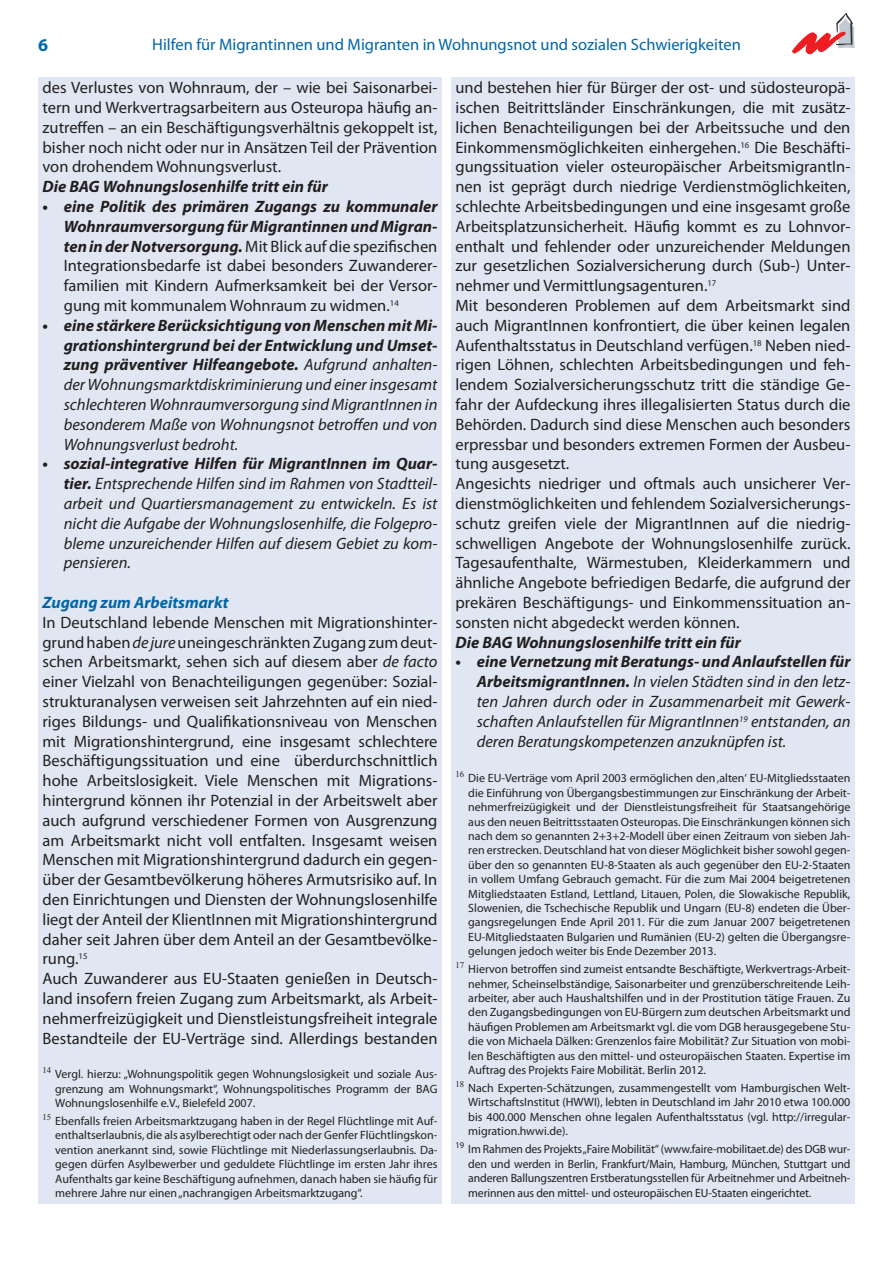
<style>
.page{position:relative;width:893px;height:1263px;background:#fff}
.page>*{position:absolute;margin:0;border:0;box-sizing:border-box;transform-origin:0 0}
.t1{font:700 18px "Myriad Pro";color:#0165a8}
.t2{font:16.5px/19.8px "Myriad Pro";color:#231f20;text-align:justify}
.t3{font:italic 16.5px/19.8px "Myriad Pro";color:#231f20;text-align:justify}
.t4{font:16.5px "Myriad Pro";color:#0165a8}
.t5{font:italic 700 16.5px "Myriad Pro";color:#231f20}
.t6{font:italic 700 16.5px "Myriad Pro";color:#0165a8}
.t7{font:12px/14.4px "Myriad Pro";color:#231f20;text-align:justify}
.s1{font-weight:700}
.s2{font-weight:700;font-style:italic}
.s3{font-weight:700;font-style:normal}
.s4{font-style:italic}
</style>
<div class="page">
<div style="left:38px;top:77px;width:404px;height:1126px;background:#e0e7f2"></div>
<div style="left:451px;top:77px;width:404px;height:1126px;background:#e0e7f2"></div>
<svg style="left:792px;top:13px;width:63px;height:41px"></svg>
<p class="t1" style="left:38px;top:35px;width:11px">6</p>
<p class="t4" style="left:152px;top:35px;width:590px">Hilfen für Migrantinnen und Migranten in Wohnungsnot und sozialen Schwierigkeiten</p>
<p class="t2" style="left:43px;top:78px;width:396px">des Verlustes von Wohnraum, der – wie bei Saisonarbei&shy;tern und Werkvertragsarbeitern aus Osteuropa häufig an&shy;zutreffen – an ein Beschäftigungsverhältnis gekoppelt ist, bisher noch nicht oder nur in Ansätzen Teil der Prävention von drohendem Wohnungsverlust.</p>
<p class="t5" style="left:43px;top:177px;width:287px">Die BAG Wohnungslosenhilfe tritt ein für</p>
<p class="t2" style="left:64px;top:197px;width:375px;text-indent:-21px"><span class="s1">•</span> <span class="s2">eine Politik des primären Zugangs zu kommunaler Wohnraumversorgung für Migrantinnen und Migran&shy;ten in der Notversorgung.</span> Mit Blick auf die spezifischen Integrationsbedarfe ist dabei besonders Zuwanderer&shy;familien mit Kindern Aufmerksamkeit bei der Versor&shy;gung mit kommunalem Wohnraum zu widmen.<sup>14</sup></p>
<p class="t3" style="left:64px;top:316px;width:375px;text-indent:-21px"><span class="s3">•</span> <span class="s1">eine stärkere Berücksichtigung von Menschen mit Mi&shy;grationshintergrund bei der Entwicklung und Umset&shy;zung präventiver Hilfeangebote.</span> Aufgrund anhalten&shy;der Wohnungsmarktdiskriminierung und einer insgesamt schlechteren Wohnraumversorgung sind MigrantInnen in besonderem Maße von Wohnungsnot betroffen und von Wohnungsverlust bedroht.</p>
<p class="t3" style="left:64px;top:454px;width:375px;text-indent:-21px"><span class="s3">•</span> <span class="s1">sozial-integrative Hilfen für MigrantInnen im Quar&shy;tier.</span> Entsprechende Hilfen sind im Rahmen von Stadtteil&shy;arbeit und Quartiersmanagement zu entwickeln. Es ist nicht die Aufgabe der Wohnungslosenhilfe, die Folgepro&shy;bleme unzureichender Hilfen auf diesem Gebiet zu kom&shy;pensieren.</p>
<p class="t6" style="left:43px;top:593px;width:188px">Zugang zum Arbeitsmarkt</p>
<p class="t2" style="left:43px;top:613px;width:396px;text-align:left">In Deutschland lebende Menschen mit Migrationshinter&shy;grund haben <span class="s4">de jure</span> uneingeschränkten Zugang zum deut&shy;schen Arbeitsmarkt, sehen sich auf diesem aber <span class="s4">de facto </span>einer Vielzahl von Benachteiligungen gegenüber: Sozial&shy;strukturanalysen verweisen seit Jahrzehnten auf ein nied&shy;riges Bildungs- und Qualifikationsniveau von Menschen mit Migrationshintergrund, eine insgesamt schlechtere Beschäftigungssituation und eine überdurchschnittlich hohe Arbeitslosigkeit. Viele Menschen mit Migrations&shy;hintergrund können ihr Potenzial in der Arbeitswelt aber auch aufgrund verschiedener Formen von Ausgrenzung am Arbeitsmarkt nicht voll entfalten. Insgesamt weisen Menschen mit Migrationshintergrund dadurch ein gegen&shy;über der Gesamtbevölkerung höheres Armutsrisiko auf. In den Einrichtungen und Diensten der Wohnungslosenhilfe liegt der Anteil der KlientInnen mit Migrationshintergrund daher seit Jahren über dem Anteil an der Gesamtbevölke&shy;rung.<sup>15<br></sup>Auch Zuwanderer aus EU-Staaten genießen in Deutsch&shy;land insofern freien Zugang zum Arbeitsmarkt, als Arbeit&shy;nehmerfreizügigkeit und Dienstleistungsfreiheit integrale Bestandteile der EU-Verträge sind. Allerdings bestanden</p>
<p class="t2" style="left:455px;top:78px;width:396px;text-align:left">und bestehen hier für Bürger der ost- und südosteuropä&shy;ischen Beitrittsländer Einschränkungen, die mit zusätz&shy;lichen Benachteiligungen bei der Arbeitssuche und den Einkommensmöglichkeiten einhergehen.<sup>16</sup> Die Beschäfti&shy;gungssituation vieler osteuropäischer ArbeitsmigrantIn&shy;nen ist geprägt durch niedrige Verdienstmöglichkeiten, schlechte Arbeitsbedingungen und eine insgesamt große Arbeitsplatzunsicherheit. Häufig kommt es zu Lohnvor&shy;enthalt und fehlender oder unzureichender Meldungen zur gesetzlichen Sozialversicherung durch (Sub-) Unter&shy;nehmer und Vermittlungsagenturen.<sup>17<br></sup>Mit besonderen Problemen auf dem Arbeitsmarkt sind auch MigrantInnen konfrontiert, die über keinen legalen Aufenthaltsstatus in Deutschland verfügen.<sup>18</sup> Neben nied&shy;rigen Löhnen, schlechten Arbeitsbedingungen und feh&shy;lendem Sozialversicherungsschutz tritt die ständige Ge&shy;fahr der Aufdeckung ihres illegalisierten Status durch die Behörden. Dadurch sind diese Menschen auch besonders erpressbar und besonders extremen Formen der Ausbeu&shy;tung ausgesetzt.<br>Angesichts niedriger und oftmals auch unsicherer Ver&shy;dienstmöglichkeiten und fehlendem Sozialversicherungs&shy;schutz greifen viele der MigrantInnen auf die niedrig&shy;schwelligen Angebote der Wohnungslosenhilfe zurück.<br>Tagesaufenthalte, Wärmestuben, Kleiderkammern und ähnliche Angebote befriedigen Bedarfe, die aufgrund der prekären Beschäftigungs- und Einkommenssituation an&shy;sonsten nicht abgedeckt werden können.</p>
<p class="t5" style="left:455px;top:633px;width:287px">Die BAG Wohnungslosenhilfe tritt ein für</p>
<p class="t3" style="left:477px;top:652px;width:375px;text-indent:-21px"><span class="s3">•</span> <span class="s1">eine Vernetzung mit Beratungs- und Anlaufstellen für ArbeitsmigrantInnen.</span> In vielen Städten sind in den letz&shy;ten Jahren durch oder in Zusammenarbeit mit Gewerk&shy;schaften Anlaufstellen für MigrantInnen<sup>19</sup> entstanden, an deren Beratungskompetenzen anzuknüpfen ist.</p>
<p class="t7" style="left:468px;top:771px;width:384px;text-indent:-13px"><sup>16</sup> Die EU-Verträge vom April 2003 ermöglichen den ‚alten‘ EU-Mitgliedsstaaten die Einführung von Übergangsbestimmungen zur Einschränkung der Arbeit&shy;nehmerfreizügigkeit und der Dienstleistungsfreiheit für Staatsangehörige aus den neuen Beitrittsstaaten Osteuropas. Die Einschränkungen können sich nach dem so genannten 2+3+2-Modell über einen Zeitraum von sieben Jah&shy;ren erstrecken. Deutschland hat von dieser Möglichkeit bisher sowohl gegen&shy;über den so genannten EU-8-Staaten als auch gegenüber den EU-2-Staaten in vollem Umfang Gebrauch gemacht. Für die zum Mai 2004 beigetretenen Mitgliedstaaten Estland, Lettland, Litauen, Polen, die Slowakische Republik, Slowenien, die Tschechische Republik und Ungarn (EU-8) endeten die Über&shy;gangsregelungen Ende April 2011. Für die zum Januar 2007 beigetretenen EU-Mitgliedstaaten Bulgarien und Rumänien (EU-2) gelten die Übergangsre&shy;gelungen jedoch weiter bis Ende Dezember 2013.</p>
<p class="t7" style="left:468px;top:962px;width:384px;text-indent:-13px"><sup>17</sup> Hiervon betroffen sind zumeist entsandte Beschäftigte, Werkvertrags-Arbeit&shy;nehmer, Scheinselbständige, Saisonarbeiter und grenzüberschreitende Leih&shy;arbeiter, aber auch Haushaltshilfen und in der Prostitution tätige Frauen. Zu den Zugangsbedingungen von EU-Bürgern zum deutschen Arbeitsmarkt und häufigen Problemen am Arbeitsmarkt vgl. die vom DGB herausgegebene Stu&shy;die von Michaela Dälken: Grenzenlos faire Mobilität? Zur Situation von mobi&shy;len Beschäftigten aus den mittel- und osteuropäischen Staaten. Expertise im Auftrag des Projekts Faire Mobilität. Berlin 2012.</p>
<p class="t7" style="left:468px;top:1081px;width:384px;text-indent:-13px"><sup>18</sup> Nach Experten-Schätzungen, zusammengestellt vom Hamburgischen Welt-WirtschaftsInstitut (HWWI), lebten in Deutschland im Jahr 2010 etwa 100.000 bis 400.000 Menschen ohne legalen Aufenthaltsstatus (vgl. http://irregular&shy;migration.hwwi.de).</p>
<p class="t7" style="left:468px;top:1142px;width:384px;text-indent:-13px"><sup>19</sup> Im Rahmen des Projekts „Faire Mobilität“ (www.faire-mobilitaet.de) des DGB wur&shy;den und werden in Berlin, Frankfurt/Main, Hamburg, München, Stuttgart und anderen Ballungszentren Erstberatungsstellen für Arbeitnehmer und Arbeitneh&shy;merinnen aus den mittel- und osteuropäischen EU-Staaten eingerichtet.</p>
<p class="t7" style="left:55px;top:1067px;width:384px;text-indent:-13px"><sup>14</sup> Vergl. hierzu: „Wohnungspolitik gegen Wohnungslosigkeit und soziale Aus&shy;grenzung am Wohnungsmarkt“, Wohnungspolitisches Programm der BAG Wohnungslosenhilfe e.V., Bielefeld 2007.</p>
<p class="t7" style="left:55px;top:1114px;width:384px;text-indent:-13px"><sup>15</sup> Ebenfalls freien Arbeitsmarktzugang haben in der Regel Flüchtlinge mit Auf&shy;enthaltserlaubnis, die als asylberechtigt oder nach der Genfer Flüchtlingskon&shy;vention anerkannt sind, sowie Flüchtlinge mit Niederlassungserlaubnis. Da&shy;gegen dürfen Asylbewerber und geduldete Flüchtlinge im ersten Jahr ihres Aufenthalts gar keine Beschäftigung aufnehmen, danach haben sie häufig für mehrere Jahre nur einen „nachrangigen Arbeitsmarktzugang“.</p>
</div>
